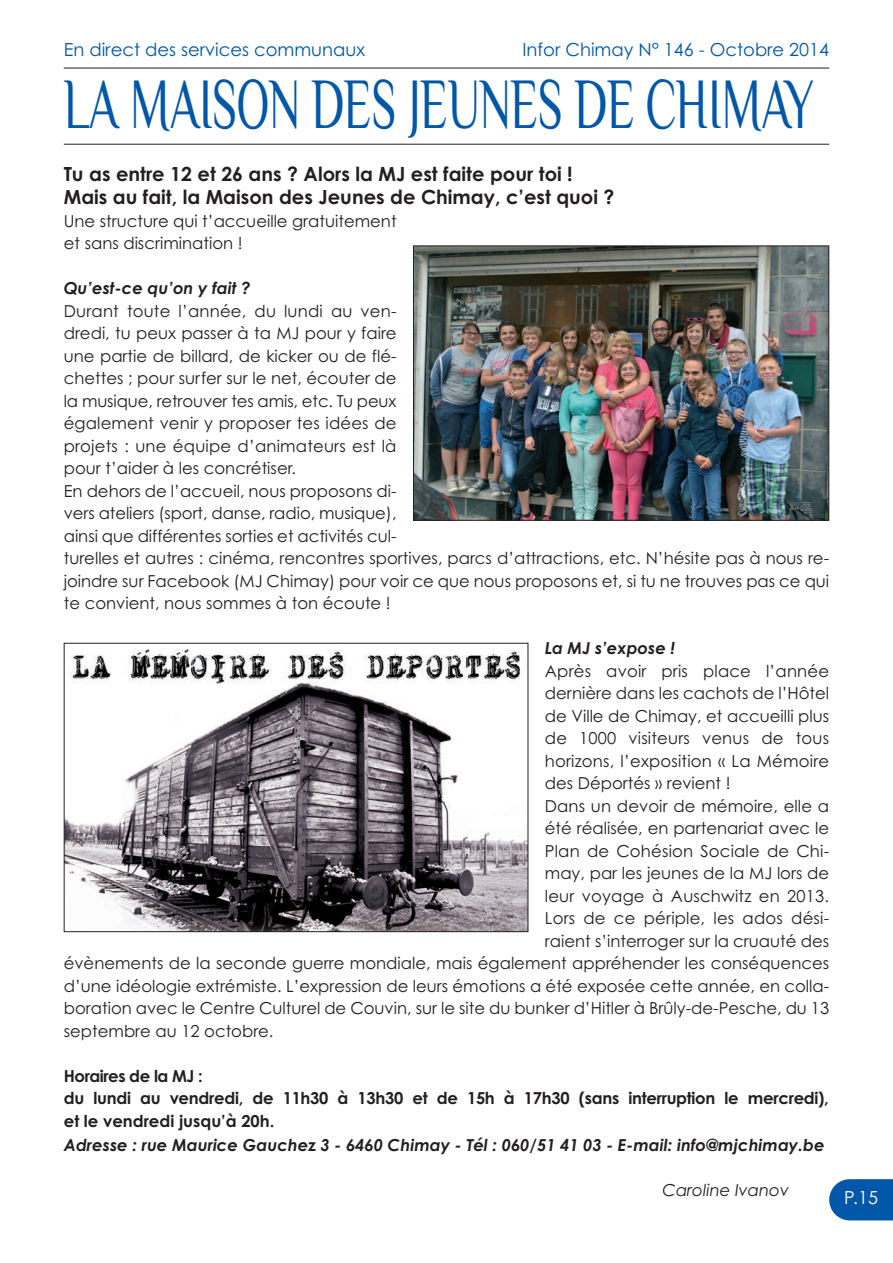
<style>
.page{position:relative;width:893px;height:1263px;background:#fff}
.page>*{position:absolute;margin:0;border:0;box-sizing:border-box;transform-origin:0 0}
.t1{font:72px "Philosopher";color:#0157a8;scale:.65 1}
.t2{font:700 19.5px/23.4px "Century Gothic";color:#231f20}
.t3{font:18px "Century Gothic";color:#0157a8}
.t4{font:18px "Century Gothic";color:#fff}
.t5{font:16.5px/22.5px "Century Gothic";color:#231f20}
.t6{font:700 16.5px/22.5px "Century Gothic";letter-spacing:-.015em;color:#231f20}
.t7{font:italic 700 16.5px "Century Gothic";color:#231f20}
.t8{font:italic 16.5px "Century Gothic";color:#231f20}
</style>
<div class="page">
<svg style="left:829px;top:1179px;width:64px;height:41px;background:#1363ae"></svg>
<hr style="left:64px;top:68px;width:765px;height:1px;background:#231f20">
<hr style="left:64px;top:144px;width:765px;height:1px;background:#231f20">
<img style="left:66px;top:649px;width:460px;height:281px">
<div style="left:64px;top:643px;width:464px;height:289px;border:1px solid #231f20"></div>
<img style="left:415px;top:247px;width:412px;height:272px">
<div style="left:413px;top:245px;width:416px;height:276px;border:1px solid #231f20"></div>
<p class="t3" style="left:64px;top:39px;width:303px">En direct des services communaux</p>
<p class="t3" style="left:522px;top:39px;width:308px">Infor Chimay N° 146 - Octobre 2014</p>
<h1 class="t1" style="left:64px;top:81px;width:1156px">LA MAISON DES JEUNES DE CHIMAY</h1>
<p class="t2" style="left:64px;top:162px;width:552px">Tu as entre 12 et 26 ans ? Alors la MJ est faite pour toi !<br>Mais au fait, la Maison des Jeunes de Chimay, c’est quoi ?</p>
<p class="t5" style="left:64px;top:210px;width:334px">Une structure qui t’accueille gratuitement et sans discrimination !</p>
<p class="t7" style="left:64px;top:279px;width:188px">Qu’est-ce qu’on y fait ?</p>
<p class="t5" style="left:64px;top:300px;width:767px">Durant toute l’année, du lundi au ven-<br>dredi, tu peux passer à ta MJ pour y faire<br>une partie de billard, de kicker ou de flé-<br>chettes ; pour surfer sur le net, écouter de<br>la musique, retrouver tes amis, etc. Tu peux<br>également venir y proposer tes idées de<br>projets : une équipe d’animateurs est là<br>pour t’aider à les concrétiser.<br>En dehors de l’accueil, nous proposons di-<br>vers ateliers (sport, danse, radio, musique),<br>ainsi que différentes sorties et activités cul-<br>turelles et autres : cinéma, rencontres sportives, parcs d’attractions, etc. N’hésite pas à nous re&shy;joindre sur Facebook (MJ Chimay) pour voir ce que nous proposons et, si tu ne trouves pas ce qui te convient, nous sommes à ton écoute !</p>
<p class="t7" style="left:545px;top:639px;width:132px">La MJ s’expose !</p>
<p class="t5" style="left:545px;top:660px;width:286px">Après avoir pris place l’année</p>
<p class="t5" style="left:545px;top:682px;width:286px">dernière dans les cachots de l’Hôtel</p>
<p class="t5" style="left:545px;top:705px;width:286px">de Ville de Chimay, et accueilli plus</p>
<p class="t5" style="left:545px;top:727px;width:286px">de 1000 visiteurs venus de tous</p>
<p class="t5" style="left:545px;top:750px;width:286px">horizons, l’exposition « La Mémoire</p>
<p class="t5" style="left:545px;top:772px;width:187px">des Déportés » revient !</p>
<p class="t5" style="left:545px;top:795px;width:286px">Dans un devoir de mémoire, elle a</p>
<p class="t5" style="left:545px;top:817px;width:286px">été réalisée, en partenariat avec le</p>
<p class="t5" style="left:545px;top:840px;width:286px">Plan de Cohésion Sociale de Chi-</p>
<p class="t5" style="left:545px;top:862px;width:286px">may, par les jeunes de la MJ lors de</p>
<p class="t5" style="left:545px;top:885px;width:286px">leur voyage à Auschwitz en 2013.</p>
<p class="t5" style="left:545px;top:907px;width:286px">Lors de ce périple, les ados dési-</p>
<p class="t5" style="left:545px;top:930px;width:286px">raient s’interroger sur la cruauté des</p>
<p class="t5" style="left:64px;top:952px;width:767px">évènements de la seconde guerre mondiale, mais également appréhender les conséquences</p>
<p class="t5" style="left:64px;top:975px;width:767px">d’une idéologie extrémiste. L’expression de leurs émotions a été exposée cette année, en colla-</p>
<p class="t5" style="left:64px;top:997px;width:767px">boration avec le Centre Culturel de Couvin, sur le site du bunker d’Hitler à Brûly-de-Pesche, du 13</p>
<p class="t5" style="left:64px;top:1020px;width:211px">septembre au 12 octobre.</p>
<p class="t6" style="left:64px;top:1065px;width:766px">Horaires de la MJ :<br>du lundi au vendredi, de 11h30 à 13h30 et de 15h à 17h30 (sans interruption le mercredi), et le vendredi jusqu’à 20h.</p>
<p class="t7" style="left:64px;top:1135px;width:762px">Adresse : rue Maurice Gauchez 3 - 6460 Chimay - Tél : 060/51 41 03 - E-mail: info@mjchimay.be</p>
<p class="t8" style="left:663px;top:1180px;width:128px">Caroline Ivanov</p>
<p class="t4" style="left:844px;top:1187px;width:35px">P.15</p>
</div>
